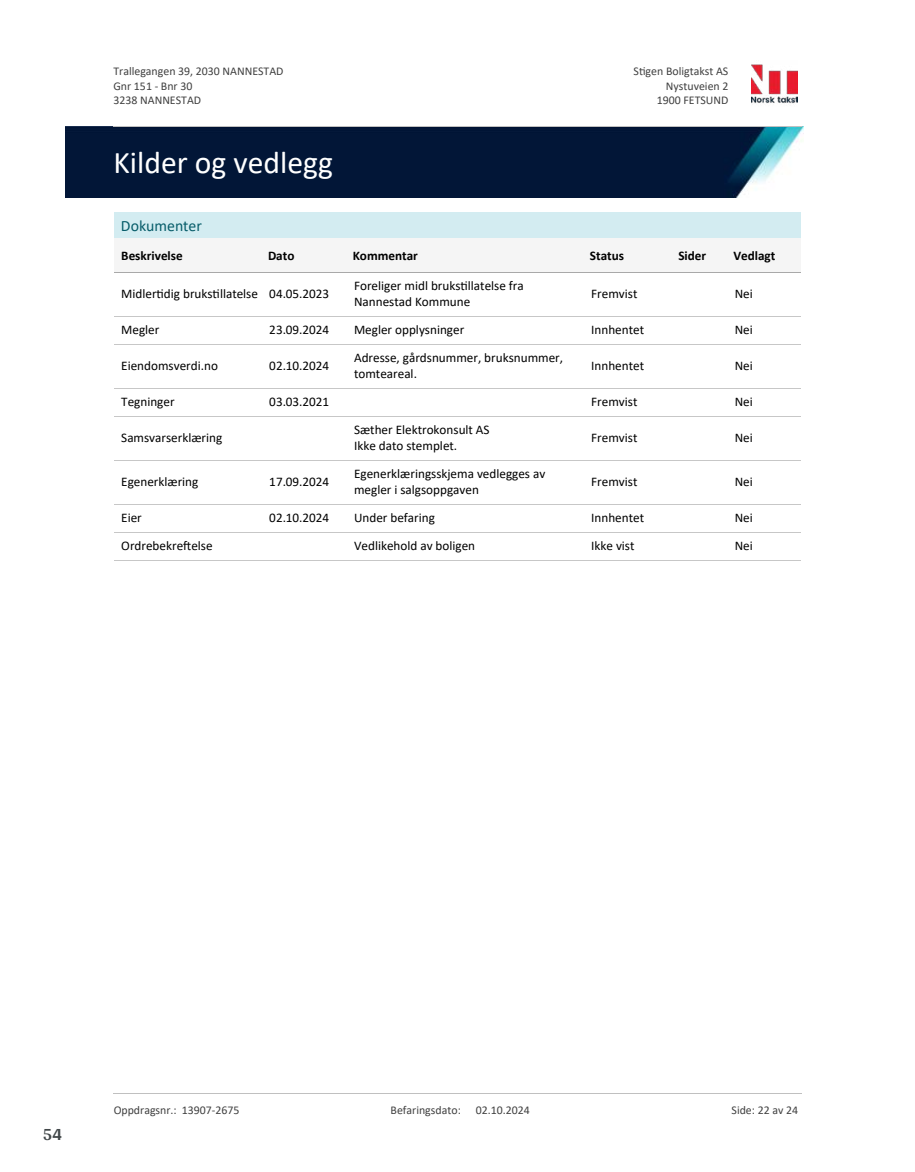
<style>
.page{position:relative;width:915px;height:1172px;background:#fff}
.page>*{position:absolute;margin:0;border:0;box-sizing:border-box;transform-origin:0 0}
.t1{font:31.65px "Calibri";color:#fff}
.t2{font:700 18px "Arya";color:#414749}
.t3{font:15.75px "Calibri";color:#065c69}
.t4{font:13.2px/16px "Calibri";color:#000}
.t5{font:700 13.2px "Calibri";color:#000}
.t6{font:11.85px/14.5px "Calibri";color:#404040}
</style>
<div class="page">
<img style="left:65px;top:127px;width:738px;height:71px">
<div style="left:114px;top:212px;width:686px;height:27px;background:#d3ecf1"></div>
<div style="left:115px;top:239px;width:148px;height:33px;background:#f5f5f5"></div>
<hr style="left:115px;top:272px;width:148px;height:1px;background:#a9a9a9">
<div style="left:263px;top:239px;width:84px;height:33px;background:#f5f5f5"></div>
<hr style="left:263px;top:272px;width:84px;height:1px;background:#a9a9a9">
<div style="left:347px;top:239px;width:237px;height:33px;background:#f5f5f5"></div>
<hr style="left:347px;top:272px;width:237px;height:1px;background:#a9a9a9">
<div style="left:584px;top:239px;width:88px;height:33px;background:#f5f5f5"></div>
<hr style="left:584px;top:272px;width:88px;height:1px;background:#a9a9a9">
<div style="left:672px;top:239px;width:55px;height:33px;background:#f5f5f5"></div>
<hr style="left:672px;top:272px;width:55px;height:1px;background:#a9a9a9">
<div style="left:727px;top:239px;width:73px;height:33px;background:#f5f5f5"></div>
<hr style="left:727px;top:272px;width:73px;height:1px;background:#a9a9a9">
<hr style="left:115px;top:316px;width:148px;height:1px;background:#c7c7c7">
<hr style="left:263px;top:316px;width:84px;height:1px;background:#c7c7c7">
<hr style="left:347px;top:316px;width:237px;height:1px;background:#c7c7c7">
<hr style="left:584px;top:316px;width:88px;height:1px;background:#c7c7c7">
<hr style="left:672px;top:316px;width:55px;height:1px;background:#c7c7c7">
<hr style="left:727px;top:316px;width:73px;height:1px;background:#c7c7c7">
<hr style="left:115px;top:344px;width:148px;height:1px;background:#c7c7c7">
<hr style="left:263px;top:344px;width:84px;height:1px;background:#c7c7c7">
<hr style="left:347px;top:344px;width:237px;height:1px;background:#c7c7c7">
<hr style="left:584px;top:344px;width:88px;height:1px;background:#c7c7c7">
<hr style="left:672px;top:344px;width:55px;height:1px;background:#c7c7c7">
<hr style="left:727px;top:344px;width:73px;height:1px;background:#c7c7c7">
<hr style="left:115px;top:388px;width:148px;height:1px;background:#c7c7c7">
<hr style="left:263px;top:388px;width:84px;height:1px;background:#c7c7c7">
<hr style="left:347px;top:388px;width:237px;height:1px;background:#c7c7c7">
<hr style="left:584px;top:388px;width:88px;height:1px;background:#c7c7c7">
<hr style="left:672px;top:388px;width:55px;height:1px;background:#c7c7c7">
<hr style="left:727px;top:388px;width:73px;height:1px;background:#c7c7c7">
<hr style="left:115px;top:416px;width:148px;height:1px;background:#c7c7c7">
<hr style="left:263px;top:416px;width:84px;height:1px;background:#c7c7c7">
<hr style="left:347px;top:416px;width:237px;height:1px;background:#c7c7c7">
<hr style="left:584px;top:416px;width:88px;height:1px;background:#c7c7c7">
<hr style="left:672px;top:416px;width:55px;height:1px;background:#c7c7c7">
<hr style="left:727px;top:416px;width:73px;height:1px;background:#c7c7c7">
<hr style="left:115px;top:460px;width:148px;height:1px;background:#c7c7c7">
<hr style="left:263px;top:460px;width:84px;height:1px;background:#c7c7c7">
<hr style="left:347px;top:460px;width:237px;height:1px;background:#c7c7c7">
<hr style="left:584px;top:460px;width:88px;height:1px;background:#c7c7c7">
<hr style="left:672px;top:460px;width:55px;height:1px;background:#c7c7c7">
<hr style="left:727px;top:460px;width:73px;height:1px;background:#c7c7c7">
<hr style="left:115px;top:504px;width:148px;height:1px;background:#c7c7c7">
<hr style="left:263px;top:504px;width:84px;height:1px;background:#c7c7c7">
<hr style="left:347px;top:504px;width:237px;height:1px;background:#c7c7c7">
<hr style="left:584px;top:504px;width:88px;height:1px;background:#c7c7c7">
<hr style="left:672px;top:504px;width:55px;height:1px;background:#c7c7c7">
<hr style="left:727px;top:504px;width:73px;height:1px;background:#c7c7c7">
<hr style="left:115px;top:532px;width:148px;height:1px;background:#c7c7c7">
<hr style="left:263px;top:532px;width:84px;height:1px;background:#c7c7c7">
<hr style="left:347px;top:532px;width:237px;height:1px;background:#c7c7c7">
<hr style="left:584px;top:532px;width:88px;height:1px;background:#c7c7c7">
<hr style="left:672px;top:532px;width:55px;height:1px;background:#c7c7c7">
<hr style="left:727px;top:532px;width:73px;height:1px;background:#c7c7c7">
<hr style="left:115px;top:560px;width:148px;height:1px;background:#c7c7c7">
<hr style="left:263px;top:560px;width:84px;height:1px;background:#c7c7c7">
<hr style="left:347px;top:560px;width:237px;height:1px;background:#c7c7c7">
<hr style="left:584px;top:560px;width:88px;height:1px;background:#c7c7c7">
<hr style="left:672px;top:560px;width:55px;height:1px;background:#c7c7c7">
<hr style="left:727px;top:560px;width:73px;height:1px;background:#c7c7c7">
<img style="left:751px;top:64px;width:46px;height:40px">
<hr style="left:113px;top:127px;width:688px;height:1px;background:#c0c0c0">
<hr style="left:113px;top:1093px;width:688px;height:1px;background:#c0c0c0">
<p class="t6" style="left:113px;top:64px;width:171px">Trallegangen 39, 2030 NANNESTAD<br>Gnr 151 - Bnr 30<br>3238 NANNESTAD</p>
<p class="t6" style="left:633px;top:64px;width:96px">S琀椀gen Boligtakst AS</p>
<p class="t6" style="left:665px;top:78px;width:64px">Nystuveien 2</p>
<p class="t6" style="left:656px;top:93px;width:73px">1900 FETSUND</p>
<h1 class="t1" style="left:113px;top:141px;width:221px">Kilder og vedlegg</h1>
<p class="t3" style="left:121px;top:215px;width:82px">Dokumenter</p>
<p class="t5" style="left:121px;top:246px;width:63px">Beskrivelse</p>
<p class="t5" style="left:268px;top:246px;width:28px">Dato</p>
<p class="t5" style="left:352px;top:246px;width:67px">Kommentar</p>
<p class="t5" style="left:589px;top:246px;width:36px">Status</p>
<p class="t5" style="left:678px;top:246px;width:29px">Sider</p>
<p class="t5" style="left:733px;top:246px;width:43px">Vedlagt</p>
<p class="t4" style="left:121px;top:285px;width:209px">Midler琀椀dig bruks琀椀llatelse 04.05.2023</p>
<p class="t4" style="left:354px;top:277px;width:171px">Foreliger midl bruks琀椀llatelse fra<br>Nannestad Kommune</p>
<p class="t4" style="left:591px;top:285px;width:48px">Fremvist</p>
<p class="t4" style="left:734px;top:285px;width:20px">Nei</p>
<p class="t4" style="left:121px;top:321px;width:40px">Megler</p>
<p class="t4" style="left:269px;top:321px;width:61px">23.09.2024</p>
<p class="t4" style="left:354px;top:321px;width:112px">Megler opplysninger</p>
<p class="t4" style="left:591px;top:321px;width:54px">Innhentet</p>
<p class="t4" style="left:734px;top:321px;width:20px">Nei</p>
<p class="t4" style="left:121px;top:357px;width:98px">Eiendomsverdi.no</p>
<p class="t4" style="left:269px;top:357px;width:61px">02.10.2024</p>
<p class="t4" style="left:354px;top:349px;width:210px">Adresse, gårdsnummer, bruksnummer, tomteareal.</p>
<p class="t4" style="left:591px;top:357px;width:54px">Innhentet</p>
<p class="t4" style="left:734px;top:357px;width:20px">Nei</p>
<p class="t4" style="left:121px;top:393px;width:55px">Tegninger</p>
<p class="t4" style="left:269px;top:393px;width:61px">03.03.2021</p>
<p class="t4" style="left:591px;top:393px;width:48px">Fremvist</p>
<p class="t4" style="left:734px;top:393px;width:20px">Nei</p>
<p class="t4" style="left:121px;top:429px;width:102px">Samsvarserklæring</p>
<p class="t4" style="left:354px;top:421px;width:137px">Sæther Elektrokonsult AS<br>Ikke dato stemplet.</p>
<p class="t4" style="left:591px;top:429px;width:48px">Fremvist</p>
<p class="t4" style="left:734px;top:429px;width:20px">Nei</p>
<p class="t4" style="left:121px;top:473px;width:79px">Egenerklæring</p>
<p class="t4" style="left:269px;top:473px;width:61px">17.09.2024</p>
<p class="t4" style="left:354px;top:465px;width:193px">Egenerklæringsskjema vedlegges av megler i salgsoppgaven</p>
<p class="t4" style="left:591px;top:473px;width:48px">Fremvist</p>
<p class="t4" style="left:734px;top:473px;width:20px">Nei</p>
<p class="t4" style="left:121px;top:509px;width:22px">Eier</p>
<p class="t4" style="left:269px;top:509px;width:61px">02.10.2024</p>
<p class="t4" style="left:354px;top:509px;width:82px">Under befaring</p>
<p class="t4" style="left:591px;top:509px;width:54px">Innhentet</p>
<p class="t4" style="left:734px;top:509px;width:20px">Nei</p>
<p class="t4" style="left:121px;top:537px;width:93px">Ordrebekre昀琀else</p>
<p class="t4" style="left:354px;top:537px;width:123px">Vedlikehold av boligen</p>
<p class="t4" style="left:591px;top:537px;width:45px">Ikke vist</p>
<p class="t4" style="left:734px;top:537px;width:20px">Nei</p>
<h2 class="t2" style="left:43px;top:1123px;width:21px">54</h2>
<p class="t6" style="left:114px;top:1102px;width:127px">Oppdragsnr.: 13907-2675</p>
<p class="t6" style="left:390px;top:1102px;width:72px">Befaringsdato:</p>
<p class="t6" style="left:475px;top:1102px;width:55px">02.10.2024</p>
<p class="t6" style="left:731px;top:1102px;width:68px">Side: 22 av 24</p>
</div>
